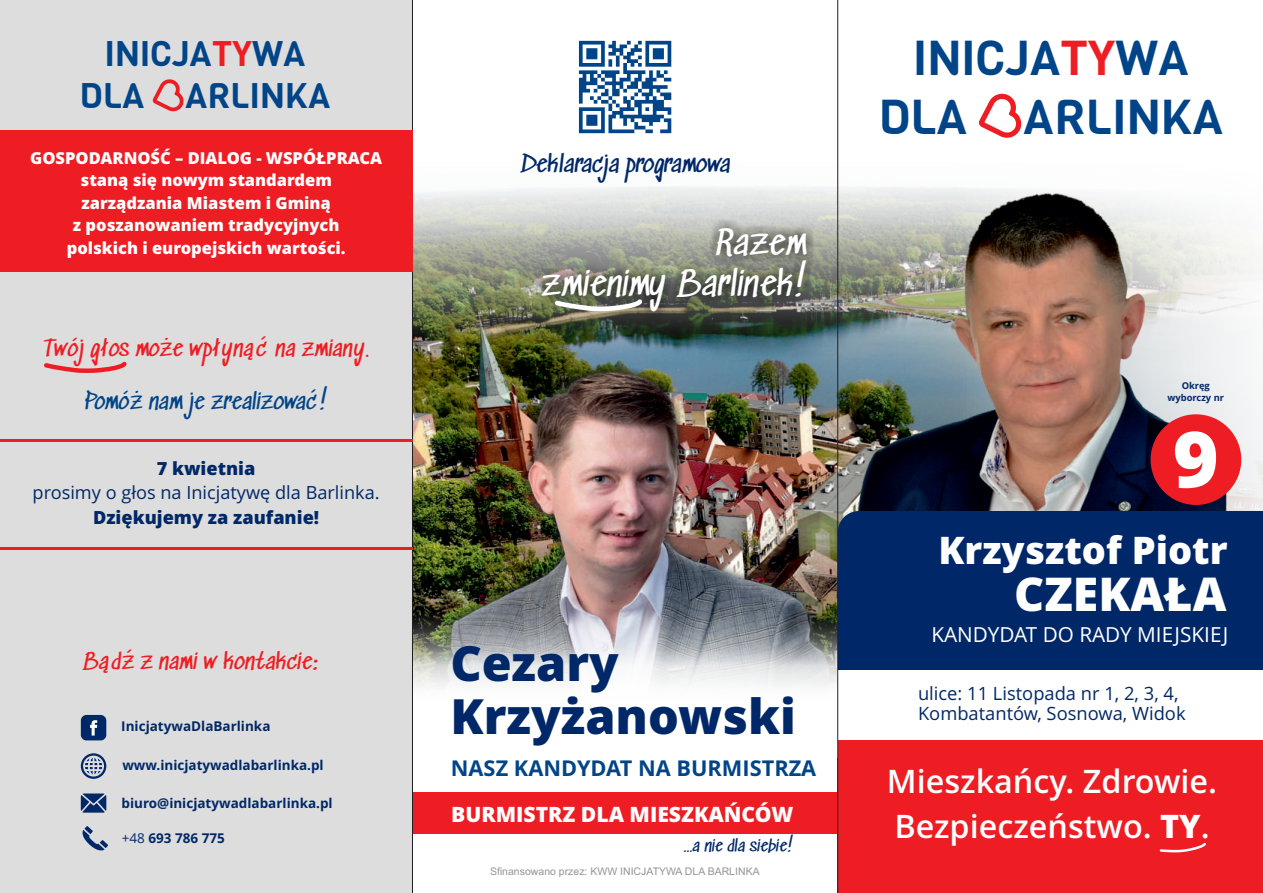
<style>
.page{position:relative;width:1263px;height:893px;background:#fff}
.page>*{position:absolute;margin:0;border:0;box-sizing:border-box;transform-origin:0 0}
.t1{font:800 77.85px "Open Sans";color:#fff}
.t2{font:800 48.6px/52.9px "Open Sans";color:#002868}
.t3{font:48.15px/58.3px "Viga";color:#014588;text-align:center}
.t4{font:800 46.5px "Open Sans";color:#fff}
.t5{font:800 37.95px "Open Sans";color:#fff}
.t6{font:35.1px/42.5px "Viga";color:#014588;text-align:center}
.t7{font:33.3px/41.4px "Sedgwick Ave";color:#fff;text-align:right}
.t8{font:600 32.4px/44.1px "Open Sans";color:#fff}
.t9{font:22.8px "Sedgwick Ave";color:#002868}
.t10{font:700 21.75px "Open Sans";color:#014588}
.t11{font:21.6px "Sedgwick Ave";color:#ee1d23}
.t12{font:21.6px "Sedgwick Ave";color:#014588}
.t13{font:800 21.15px "Open Sans";color:#fff}
.t14{font:20.7px "Open Sans";color:#fff}
.t15{font:18.3px/20px "Open Sans";color:#002868}
.t16{font:18.15px "Open Sans";color:#002868}
.t17{font:800 18.15px "Open Sans";color:#002868}
.t18{font:800 16.5px/22.5px "Open Sans";color:#fff;text-align:center}
.t19{font:15.9px "Sedgwick Ave";color:#002868}
.t20{font:700 13.5px "Open Sans";color:#002868}
.t21{font:10.5px "Arial";color:#939598}
.t22{font:700 9.3px/12.8px "Open Sans";color:#002868;text-align:center}
.s1{color:#ee1d23}
.s2{font-weight:400}
.s3{font-weight:800}
</style>
<div class="page">
<div style="left:0;top:0;width:412px;height:893px;background:#dedddd"></div>
<img style="left:413px;top:159px;width:850px;height:450px">
<img style="left:434px;top:343px;width:401px;height:266px">
<div style="left:838px;top:739px;width:425px;height:154px;background:#ee1d23"></div>
<svg style="left:979px;top:94px;width:42px;height:35px"></svg>
<img style="left:851px;top:129px;width:376px;height:382px">
<div style="left:838px;top:511px;width:425px;height:159px;background:#002868"></div>
<div style="left:1150px;top:414px;width:91px;height:91px;background:#ee1d23;border-radius:50%"></div>
<img style="left:413px;top:609px;width:424px;height:78px">
<svg style="left:579px;top:41px;width:92px;height:92px"></svg>
<div style="left:412px;top:792px;width:426px;height:41px;background:#ee1d23"></div>
<svg style="left:1160px;top:843px;width:46px;height:9px"></svg>
<img style="left:533px;top:220px;width:282px;height:100px">
<svg style="left:555px;top:299px;width:87px;height:12px"></svg>
<hr style="left:412px;top:0;width:1px;height:893px;background:#231f20">
<hr style="left:837px;top:0;width:1px;height:893px;background:#231f20">
<svg style="left:44px;top:362px;width:83px;height:11px"></svg>
<hr style="left:0;top:439px;width:412px;height:2px;background:#ee1d23">
<hr style="left:0;top:548px;width:412px;height:2px;background:#ee1d23">
<div style="left:0;top:130px;width:412px;height:142px;background:#ee1d23"></div>
<svg style="left:81px;top:715px;width:25px;height:26px"></svg>
<div style="left:81px;top:715px;width:25px;height:25px;background:#002868;border-radius:6px"></div>
<svg style="left:90px;top:720px;width:7px;height:16px"></svg>
<svg style="left:81px;top:753px;width:25px;height:26px"></svg>
<svg style="left:82px;top:826px;width:26px;height:25px"></svg>
<svg style="left:81px;top:793px;width:25px;height:20px"></svg>
<svg style="left:153px;top:79px;width:31px;height:32px"></svg>
<h3 class="t6" style="left:80px;top:33px;width:252px">INICJA<span class="s1">TY</span>WA<br>DLA ARLINKA</h3>
<p class="t18" style="left:30px;top:148px;width:353px">GOSPODARNOŚĆ – DIALOG - WSPÓŁPRACA staną się nowym standardem zarządzania Miastem i Gminą<br>z poszanowaniem tradycyjnych<br>polskich i europejskich wartości.</p>
<h3 class="t11" style="left:44px;top:336px;width:327px">Twój głos może wpłynąć na zmiany.</h3>
<h3 class="t12" style="left:85px;top:390px;width:244px">Pomóż nam je zrealizować!</h3>
<p class="t17" style="left:157px;top:461px;width:100px">7 kwietnia</p>
<p class="t16" style="left:33px;top:485px;width:349px">prosimy o głos na Inicjatywę dla Barlinka.</p>
<p class="t17" style="left:93px;top:510px;width:228px">Dziękujemy za zaufanie!</p>
<h3 class="t11" style="left:82px;top:649px;width:238px">Bądź z nami w kontakcie:</h3>
<p class="t20" style="left:121px;top:721px;width:151px">InicjatywaDlaBarlinka</p>
<p class="t20" style="left:122px;top:759px;width:203px">www.inicjatywadlabarlinka.pl</p>
<p class="t20" style="left:121px;top:798px;width:213px">biuro@inicjatywadlabarlinka.pl</p>
<p class="t20" style="left:122px;top:833px;width:105px"><span class="s2">+48</span> 693 786 775</p>
<h3 class="t9" style="left:521px;top:151px;width:211px">Deklaracja programowa</h3>
<h3 class="t7" style="left:541px;top:225px;width:267px">Razem<br>zmienimy Barlinek!</h3>
<h2 class="t2" style="left:450px;top:642px;width:347px">Cezary<br>Krzyżanowski</h2>
<h3 class="t10" style="left:451px;top:760px;width:367px">NASZ KANDYDAT NA BURMISTRZA</h3>
<p class="t13" style="left:451px;top:806px;width:344px">BURMISTRZ DLA MIESZKAŃCÓW</p>
<p class="t19" style="left:684px;top:837px;width:111px">...a nie dla siebie!</p>
<p class="t21" style="left:490px;top:867px;width:271px">Sfinansowano przez: KWW INICJATYWA DLA BARLINKA</p>
<h3 class="t3" style="left:878px;top:30px;width:346px">INICJA<span class="s1">TY</span>WA<br>DLA ARLINKA</h3>
<p class="t22" style="left:1167px;top:380px;width:58px">Okręg wyborczy nr</p>
<h1 class="t1" style="left:1173px;top:428px;width:47px">9</h1>
<h3 class="t5" style="left:938px;top:535px;width:291px">Krzysztof Piotr</h3>
<h3 class="t4" style="left:1014px;top:575px;width:214px">CZEKAŁA</h3>
<p class="t14" style="left:931px;top:626px;width:298px">KANDYDAT DO RADY MIEJSKIEJ</p>
<p class="t15" style="left:918px;top:686px;width:269px">ulice: 11 Listopada nr 1, 2, 3, 4,<br>Kombatantów, Sosnowa, Widok</p>
<h3 class="t8" style="left:887px;top:763px;width:332px">Mieszkańcy. Zdrowie.<br>Bezpieczeństwo. <span class="s3">TY</span>.</h3>
</div>
